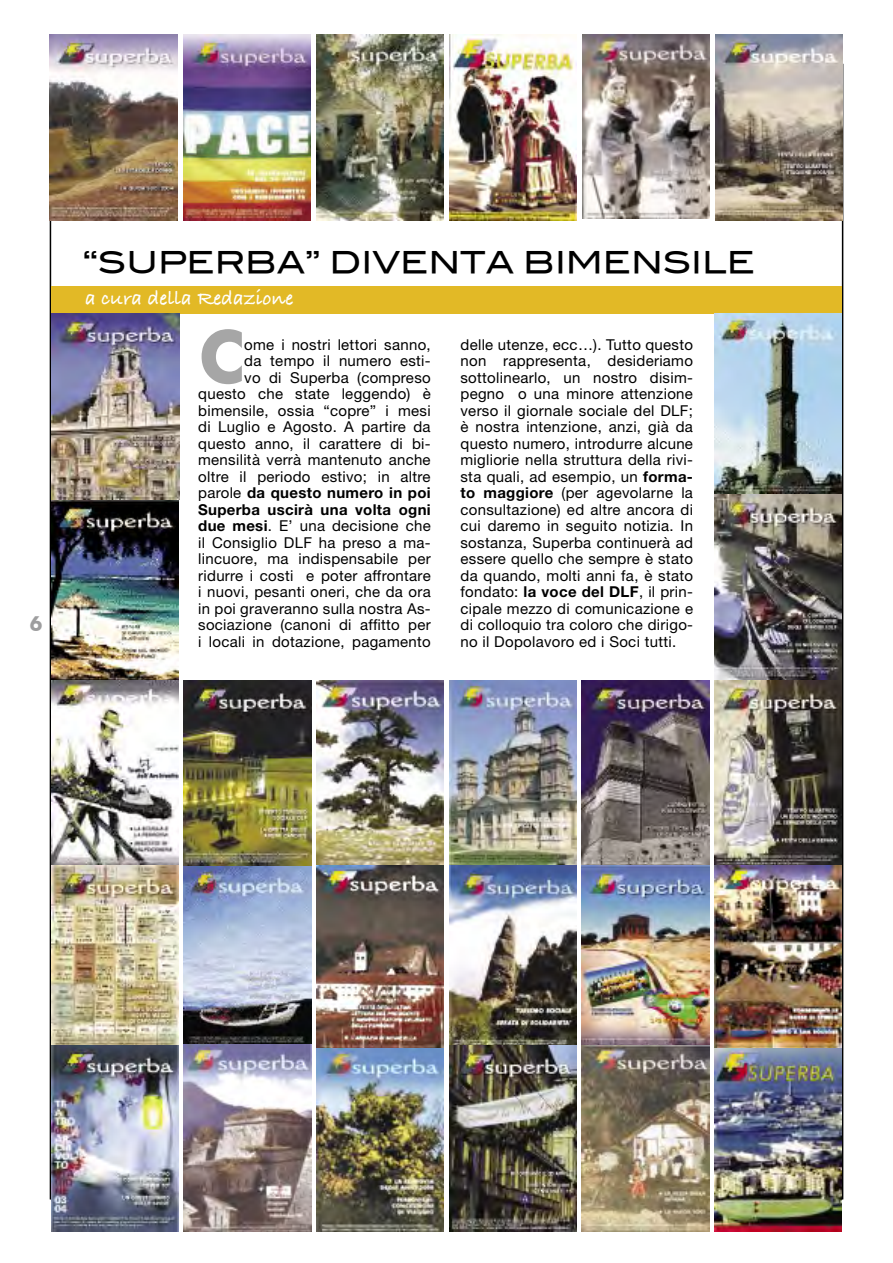
<style>
.page{position:relative;width:893px;height:1263px;background:#fff}
.page>*{position:absolute;margin:0;border:0;box-sizing:border-box;transform-origin:0 0}
.t1{font:700 73.35px "Futura BT";color:#a6a6a6}
.t2{font:30px "Blair Md ITCTT Medium";color:#000}
.t3{font:21px "Bradley Hand ITCTT Bold";color:#fff}
.t4{font:700 21px "Futura BT";color:#9e9e9f}
.t5{font:15px/16.5px "Helvetica Neue";letter-spacing:.02em;color:#000;text-align:right}
.s1{font-weight:700}
</style>
<div class="page">
<svg style="left:50px;top:220px;width:1px;height:979px"></svg>
<svg style="left:842px;top:220px;width:1px;height:979px"></svg>
<div style="left:51px;top:286px;width:791px;height:27px;background:#e2b926"></div>
<img style="left:51px;top:314px;width:128px;height:366px">
<img style="left:714px;top:314px;width:128px;height:917px">
<img style="left:582px;top:680px;width:127px;height:366px">
<img style="left:184px;top:680px;width:127px;height:551px">
<img style="left:316px;top:680px;width:128px;height:551px">
<img style="left:51px;top:680px;width:128px;height:185px">
<img style="left:449px;top:680px;width:128px;height:365px">
<img style="left:51px;top:865px;width:128px;height:180px">
<img style="left:51px;top:1045px;width:128px;height:186px">
<img style="left:582px;top:1046px;width:127px;height:185px">
<img style="left:449px;top:1045px;width:128px;height:186px">
<img style="left:50px;top:34px;width:127px;height:186px">
<img style="left:582px;top:34px;width:128px;height:185px">
<img style="left:449px;top:34px;width:128px;height:186px">
<img style="left:715px;top:34px;width:128px;height:186px">
<img style="left:183px;top:34px;width:128px;height:186px">
<img style="left:316px;top:34px;width:128px;height:186px">
<p class="t4" style="left:30px;top:611px;width:15px">6</p>
<p class="t2" style="left:83px;top:244px;width:673px">“SUPERBA” DIVENTA BIMENSILE</p>
<p class="t3" style="left:85px;top:286px;width:210px">a cura della Redazione</p>
<p class="t1" style="left:198px;top:312px;width:48px">C</p>
<p class="t5" style="left:198px;top:336px;width:234px">ome i nostri lettori sanno,<br>da tempo il numero esti-<br>vo di Superba (compreso questo che state leggendo) è bimensile, ossia “copre” i mesi di Luglio e Agosto. A partire da questo anno, il carattere di bi&shy;mensilità verrà mantenuto anche oltre il periodo estivo; in altre parole <span class="s1">da questo numero in poi<br>Superba uscirà una volta ogni due mesi</span>. E’ una decisione che il Consiglio DLF ha preso a ma&shy;lincuore, ma indispensabile per ridurre i costi e poter affrontare i nuovi, pesanti oneri, che da ora in poi graveranno sulla nostra As&shy;sociazione (canoni di affitto per i locali in dotazione, pagamento</p>
<p class="t5" style="left:460px;top:336px;width:234px;text-align:justify">delle utenze, ecc…). Tutto questo non rappresenta, desideriamo sottolinearlo, un nostro disim&shy;pegno o una minore attenzione verso il giornale sociale del DLF; è nostra intenzione, anzi, già da questo numero, introdurre alcune migliorie nella struttura della rivi&shy;sta quali, ad esempio, un <span class="s1">forma&shy;to maggiore</span> (per agevolarne la consultazione) ed altre ancora di cui daremo in seguito notizia. In sostanza, Superba continuerà ad essere quello che sempre è stato da quando, molti anni fa, è stato fondato: <span class="s1">la voce del DLF</span>, il prin&shy;cipale mezzo di comunicazione e di colloquio tra coloro che dirigo&shy;no il Dopolavoro ed i Soci tutti.</p>
</div>
